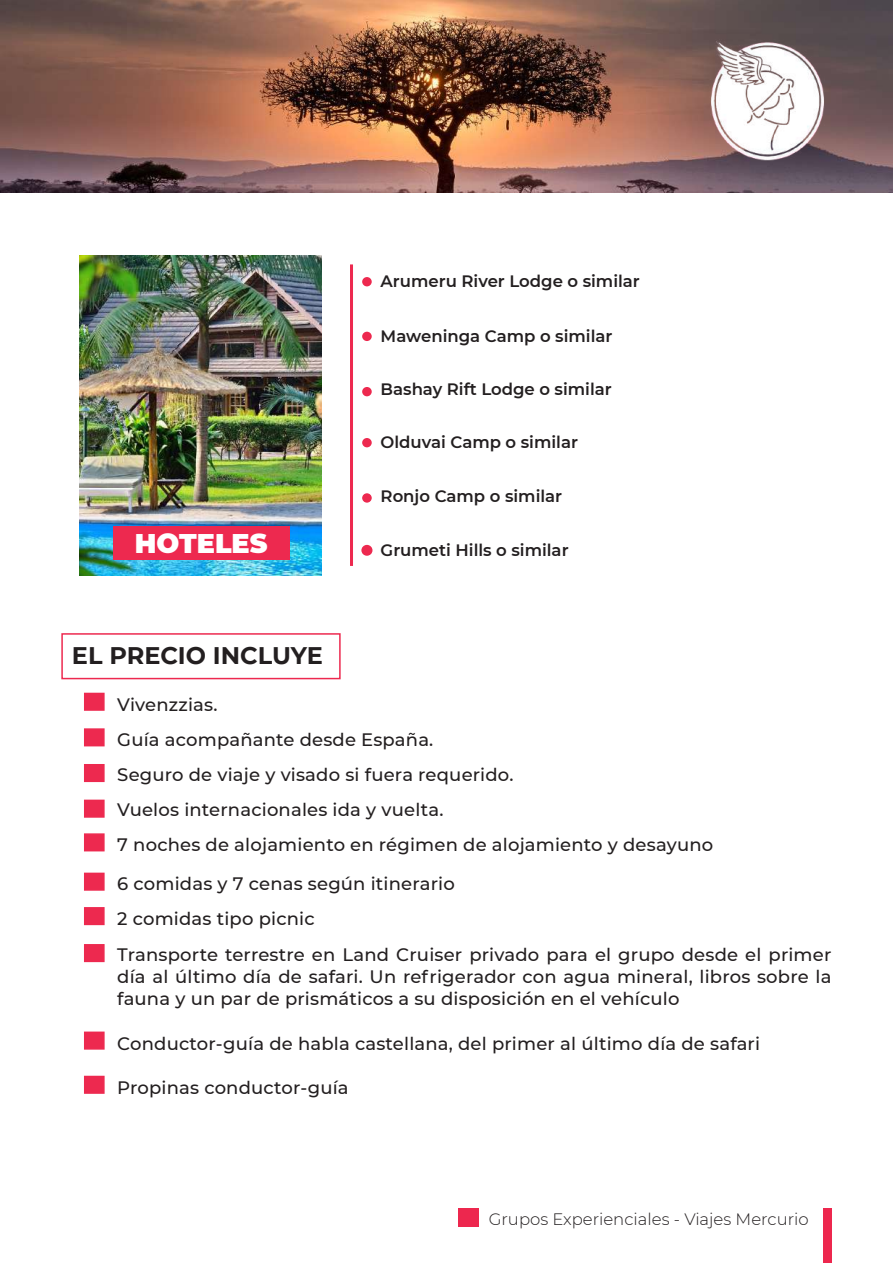
<style>
.page{position:relative;width:893px;height:1263px;background:#fff}
.page>*{position:absolute;margin:0;border:0;box-sizing:border-box;transform-origin:0 0}
.t1{font:900 27px "Montserrat";color:#fff}
.t2{font:700 24px "Montserrat";color:#231f20}
.t3{font:500 18px/35.1px "Montserrat";letter-spacing:.01em;color:#231f20}
.t4{font:600 16.5px "Montserrat";color:#231f20}
.t5{font:300 16.5px "Montserrat";color:#231f20}
</style>
<div class="page">
<img style="left:0;top:0;width:893px;height:193px">
<img style="left:79px;top:255px;width:243px;height:320px">
<div style="left:113px;top:527px;width:176px;height:33px;background:#ed294f"></div>
<hr style="left:350px;top:264px;width:3px;height:302px;background:#ed294f">
<div style="left:362px;top:277px;width:10px;height:9px;background:#ed294f;border-radius:50%"></div>
<div style="left:362px;top:332px;width:10px;height:9px;background:#ed294f;border-radius:50%"></div>
<div style="left:362px;top:387px;width:10px;height:9px;background:#ed294f;border-radius:50%"></div>
<div style="left:362px;top:438px;width:10px;height:9px;background:#ed294f;border-radius:50%"></div>
<svg style="left:362px;top:493px;width:10px;height:10px"></svg>
<div style="left:84px;top:693px;width:21px;height:18px;background:#ed294f;border:2px solid #ed294f"></div>
<div style="left:84px;top:728px;width:21px;height:18px;background:#ed294f;border:2px solid #ed294f"></div>
<div style="left:84px;top:764px;width:21px;height:18px;background:#ed294f"></div>
<div style="left:84px;top:800px;width:21px;height:18px;background:#ed294f;border:2px solid #ed294f"></div>
<div style="left:84px;top:833px;width:21px;height:18px;background:#ed294f;border:2px solid #ed294f"></div>
<div style="left:84px;top:873px;width:21px;height:18px;background:#ed294f;border:2px solid #ed294f"></div>
<div style="left:84px;top:907px;width:21px;height:18px;background:#ed294f;border:2px solid #ed294f"></div>
<div style="left:84px;top:944px;width:21px;height:18px;background:#ed294f"></div>
<div style="left:61px;top:633px;width:280px;height:46px;border:2px solid #ed294f"></div>
<div style="left:362px;top:546px;width:10px;height:9px;background:#ed294f;border-radius:50%"></div>
<div style="left:361px;top:545px;width:11px;height:11px;border:2px solid #ed294f;border-radius:50%"></div>
<div style="left:84px;top:1031px;width:21px;height:19px;background:#ed294f;border:2px solid #ed294f"></div>
<div style="left:84px;top:1076px;width:21px;height:18px;background:#ed294f;border:2px solid #ed294f"></div>
<img style="left:703px;top:33px;width:128px;height:131px">
<div style="left:823px;top:1209px;width:8px;height:54px;background:#ed274e"></div>
<div style="left:458px;top:1208px;width:21px;height:18px;background:#ed274e"></div>
<h1 class="t1" style="left:135px;top:523px;width:134px">HOTELES</h1>
<h2 class="t2" style="left:72px;top:638px;width:252px">EL PRECIO INCLUYE</h2>
<p class="t4" style="left:381px;top:269px;width:261px">Arumeru River Lodge o similar</p>
<p class="t4" style="left:381px;top:325px;width:233px">Maweninga Camp o similar</p>
<p class="t4" style="left:381px;top:377px;width:233px">Bashay Rift Lodge o similar</p>
<p class="t4" style="left:381px;top:430px;width:199px">Olduvai Camp o similar</p>
<p class="t4" style="left:381px;top:484px;width:183px">Ronjo Camp o similar</p>
<p class="t4" style="left:381px;top:538px;width:189px">Grumeti Hills o similar</p>
<p class="t3" style="left:117px;top:686px;width:597px">Vivenzzias.<br>Guía acompañante desde España.<br>Seguro de viaje y visado si fuera requerido.<br>Vuelos internacionales ida y vuelta.<br>7 noches de alojamiento en régimen de alojamiento y desayuno</p>
<p class="t3" style="left:117px;top:865px;width:716px;line-height:35.7px">6 comidas y 7 cenas según itinerario<br>2 comidas tipo picnic<br>Transporte terrestre en Land Cruiser privado para el grupo desde el primer</p>
<p class="t3" style="left:117px;top:965px;width:716px;line-height:21.6px">día al último día de safari. Un refrigerador con agua mineral, libros sobre la fauna y un par de prismáticos a su disposición en el vehículo</p>
<p class="t3" style="left:117px;top:1025px;width:644px">Conductor-guía de habla castellana, del primer al último día de safari</p>
<p class="t3" style="left:117px;top:1069px;width:233px">Propinas conductor-guía</p>
<p class="t5" style="left:489px;top:1208px;width:321px">Grupos Experienciales - Viajes Mercurio</p>
</div>
